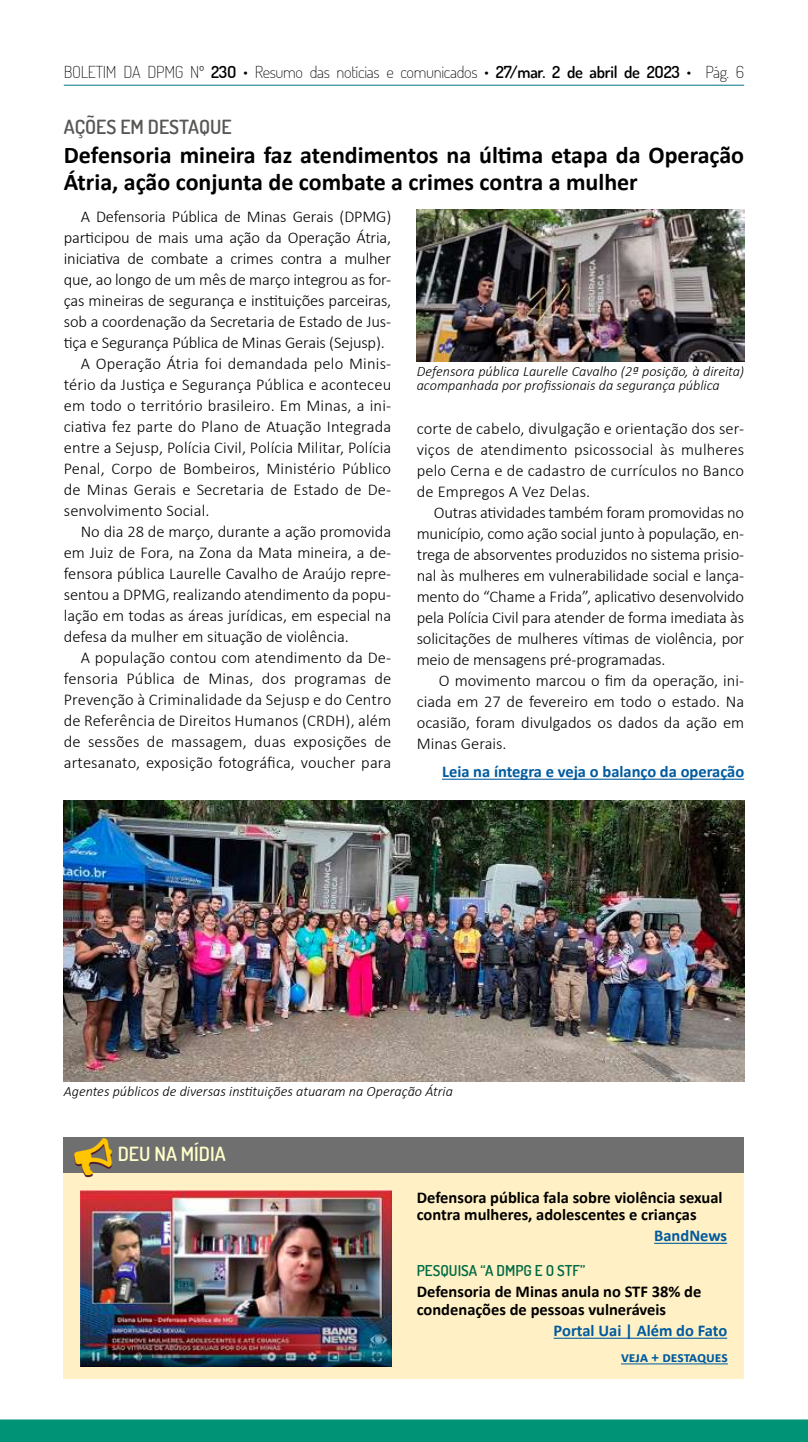
<style>
.page{position:relative;width:808px;height:1442px;background:#fff}
.page>*{position:absolute;margin:0;border:0;box-sizing:border-box;transform-origin:0 0}
.t1{font:700 24px/27px "Calibri";color:#000}
.t2{font:600 19.5px "Dosis";color:#575756}
.t3{font:600 19.5px "Dosis";color:#ffffcb}
.t4{font:300 16.5px/21px "Calibri";color:#000;text-align:justify}
.t5{font:700 16.5px/17.2px "Calibri";color:#000}
.t6{font:200 16.5px "Dosis";letter-spacing:-.02em;color:#000}
.t7{font:700 16.5px "Calibri";color:#005a9f}
.t8{font:600 15px "Dosis";color:#006a44}
.t9{font:700 15px "Calibri";color:#005a9f}
.t10{font:italic 300 14.25px/14.2px "Calibri";color:#000}
.s1{font-weight:600}
</style>
<div class="page">
<div style="left:0;top:1419px;width:808px;height:22px;background:#009375"></div>
<hr style="left:64px;top:85px;width:680px;height:1px;background:#00768a">
<img style="left:417px;top:209px;width:327px;height:152px">
<img style="left:64px;top:800px;width:680px;height:281px">
<hr style="left:442px;top:778px;width:302px;height:1px;background:#005a9f">
<div style="left:64px;top:1154px;width:680px;height:224px;background:#fff1c5"></div>
<div style="left:64px;top:1136px;width:680px;height:36px;background:#706f6f"></div>
<hr style="left:654px;top:1242px;width:73px;height:1px;background:#005a9f">
<hr style="left:554px;top:1337px;width:173px;height:1px;background:#005a9f">
<img style="left:81px;top:1190px;width:310px;height:176px">
<hr style="left:621px;top:1363px;width:107px;height:1px;background:#005a9f">
<svg style="left:72px;top:1172px;width:43px;height:1px"></svg>
<p class="t6" style="left:64px;top:61px;width:682px">BOLETIM DA DPMG Nº <span class="s1">23O</span> • Resumo das notícias e comunicados • <span class="s1">27/mar. 2 de abril de 2O23</span> • Pág. 6</p>
<p class="t2" style="left:64px;top:114px;width:169px">AÇÕES EM DESTAQUE</p>
<h1 class="t1" style="left:64px;top:141px;width:682px">Defensoria mineira faz atendimentos na última etapa da Operação<br>Átria, ação conjunta de combate a crimes contra a mulher</h1>
<p class="t4" style="left:81px;top:205px;width:312px">A Defensoria Pública de Minas Gerais (DPMG)</p>
<p class="t4" style="left:64px;top:226px;width:329px">participou de mais uma ação da Operação Átria,</p>
<p class="t4" style="left:64px;top:247px;width:329px">iniciativa de combate a crimes contra a mulher</p>
<p class="t4" style="left:64px;top:268px;width:329px">que, ao longo de um mês de março integrou as for-</p>
<p class="t4" style="left:64px;top:289px;width:329px">ças mineiras de segurança e instituições parceiras,</p>
<p class="t4" style="left:64px;top:310px;width:329px">sob a coordenação da Secretaria de Estado de Jus-</p>
<p class="t4" style="left:64px;top:331px;width:323px">tiça e Segurança Pública de Minas Gerais (Sejusp).</p>
<p class="t4" style="left:81px;top:352px;width:312px">A Operação Átria foi demandada pelo Minis-</p>
<p class="t4" style="left:64px;top:373px;width:329px">tério da Justiça e Segurança Pública e aconteceu</p>
<p class="t4" style="left:64px;top:394px;width:329px">em todo o território brasileiro. Em Minas, a ini-</p>
<p class="t4" style="left:64px;top:415px;width:329px">ciativa fez parte do Plano de Atuação Integrada</p>
<p class="t4" style="left:64px;top:436px;width:329px">entre a Sejusp, Polícia Civil, Polícia Militar, Polícia</p>
<p class="t4" style="left:64px;top:457px;width:329px">Penal, Corpo de Bombeiros, Ministério Público</p>
<p class="t4" style="left:64px;top:478px;width:329px">de Minas Gerais e Secretaria de Estado de De-</p>
<p class="t4" style="left:64px;top:499px;width:147px">senvolvimento Social.</p>
<p class="t4" style="left:81px;top:520px;width:312px">No dia 28 de março, durante a ação promovida</p>
<p class="t4" style="left:64px;top:541px;width:329px">em Juiz de Fora, na Zona da Mata mineira, a de-</p>
<p class="t4" style="left:64px;top:562px;width:329px">fensora pública Laurelle Cavalho de Araújo repre-</p>
<p class="t4" style="left:64px;top:583px;width:329px">sentou a DPMG, realizando atendimento da popu-</p>
<p class="t4" style="left:64px;top:604px;width:329px">lação em todas as áreas jurídicas, em especial na</p>
<p class="t4" style="left:64px;top:625px;width:287px">defesa da mulher em situação de violência.</p>
<p class="t4" style="left:81px;top:646px;width:312px">A população contou com atendimento da De-</p>
<p class="t4" style="left:64px;top:667px;width:329px">fensoria Pública de Minas, dos programas de</p>
<p class="t4" style="left:64px;top:688px;width:329px">Prevenção à Criminalidade da Sejusp e do Centro</p>
<p class="t4" style="left:64px;top:709px;width:329px">de Referência de Direitos Humanos (CRDH), além</p>
<p class="t4" style="left:64px;top:730px;width:329px">de sessões de massagem, duas exposições de</p>
<p class="t4" style="left:64px;top:751px;width:329px">artesanato, exposição fotográfica, voucher para</p>
<p class="t10" style="left:417px;top:364px;width:329px">Defensora pública Laurelle Cavalho (2ª posição, à direita) acompanhada por profissionais da segurança pública</p>
<p class="t4" style="left:417px;top:418px;width:329px">corte de cabelo, divulgação e orientação dos ser&shy;viços de atendimento psicossocial às mulheres pelo Cerna e de cadastro de currículos no Banco de Empregos A Vez Delas.</p>
<p class="t4" style="left:417px;top:502px;width:329px;text-indent:17px">Outras atividades também foram promovidas no município, como ação social junto à população, en&shy;trega de absorventes produzidos no sistema prisio&shy;nal às mulheres em vulnerabilidade social e lança&shy;mento do “Chame a Frida”, aplicativo desenvolvido pela Polícia Civil para atender de forma imediata às solicitações de mulheres vítimas de violência, por meio de mensagens pré-programadas.</p>
<p class="t4" style="left:417px;top:670px;width:329px;text-indent:22px">O movimento marcou o fim da operação, ini&shy;ciada em 27 de fevereiro em todo o estado. Na ocasião, foram divulgados os dados da ação em Minas Gerais.</p>
<p class="t7" style="left:442px;top:760px;width:304px">Leia na íntegra e veja o balanço da operação</p>
<p class="t10" style="left:64px;top:1084px;width:391px">Agentes públicos de diversas instituições atuaram na Operação Átria</p>
<p class="t3" style="left:118px;top:1141px;width:109px">DEU NA MÍDIA</p>
<p class="t5" style="left:417px;top:1188px;width:307px">Defensora pública fala sobre violência sexual contra mulheres, adolescentes e crianças</p>
<p class="t7" style="left:654px;top:1224px;width:74px">BandNews</p>
<p class="t8" style="left:417px;top:1260px;width:170px">PESQUISA “A DMPG E O STF”</p>
<p class="t5" style="left:417px;top:1283px;width:286px">Defensoria de Minas anula no STF 38% de condenações de pessoas vulneráveis</p>
<p class="t7" style="left:554px;top:1319px;width:175px">Portal Uai | Além do Fato</p>
<p class="t9" style="left:621px;top:1346px;width:108px">veja + destaques</p>
</div>
